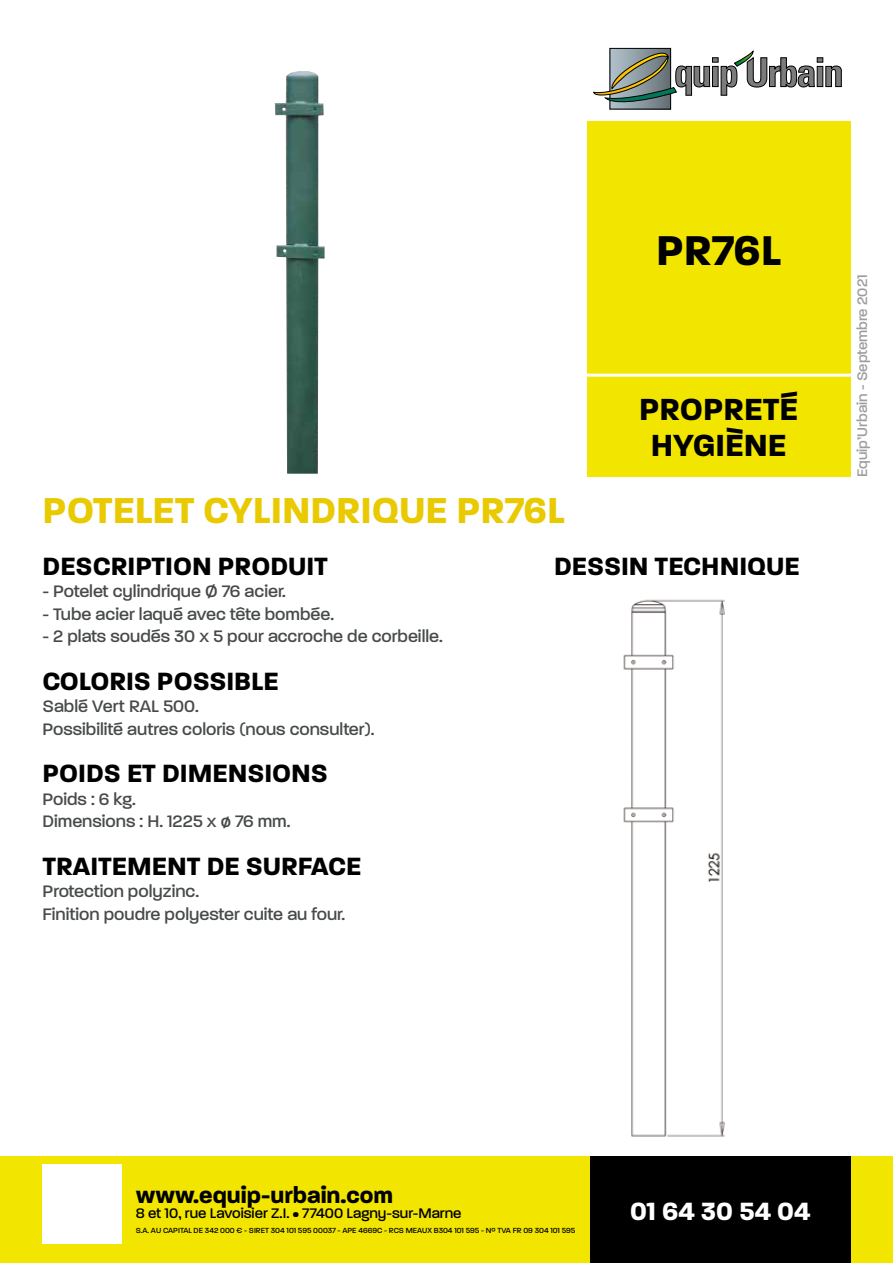
<style>
.page{position:relative;width:893px;height:1263px;background:#fff}
.page>*{position:absolute;margin:0;border:0;box-sizing:border-box;transform-origin:0 0}
.t1{font:700 45px "Paralucent";color:#000}
.t2{font:700 39px "Paralucent";color:#e9c900}
.t3{font:700 33px/36px "Paralucent";color:#000;text-align:center}
.t4{font:700 27px "Paralucent";color:#000}
.t5{font:700 27px "Paralucent";color:#fff}
.t6{font:700 24px "Paralucent";color:#000}
.t7{font:500 18px/22.5px "Paralucent";color:#474a4b}
.t8{font:500 15px "Paralucent";color:#000}
.t9{font:500 15px "Paralucent";color:#9d9d9c}
.t10{font:500 7.95px "Paralucent";color:#000}
.s1{font-size:7.5px}
</style>
<div class="page">
<div style="left:587px;top:121px;width:263px;height:355px;background:#f2e500"></div>
<div style="left:0;top:1157px;width:893px;height:106px;background:#f2e500"></div>
<div style="left:590px;top:1157px;width:260px;height:106px;background:#000"></div>
<hr style="left:587px;top:374px;width:306px;height:3px;background:#fff">
<div style="left:43px;top:1164px;width:79px;height:80px;background:#fff"></div>
<div style="left:610px;top:48px;width:61px;height:61px;background:linear-gradient(to right,#b3c4cf,#656f74)"></div>
<div style="left:610px;top:48px;width:61px;height:61px;border:1px solid #000"></div>
<svg style="left:593px;top:50px;width:249px;height:54px"></svg>
<img style="left:275px;top:71px;width:50px;height:403px">
<img style="left:623px;top:599px;width:102px;height:538px">
<h1 class="t1" style="left:656px;top:223px;width:127px">PR76L</h1>
<h2 class="t2" style="left:43px;top:487px;width:524px">POTELET CYLINDRIQUE PR76L</h2>
<h3 class="t3" style="left:639px;top:391px;width:161px">PROPRETÉ<br>HYGIÈNE</h3>
<h3 class="t4" style="left:43px;top:550px;width:287px">DESCRIPTION PRODUIT</h3>
<p class="t7" style="left:43px;top:580px;width:245px">- Potelet cylindrique Ø 76 acier.</p>
<p class="t7" style="left:43px;top:603px;width:293px">- Tube acier laqué avec tête bombée.</p>
<p class="t7" style="left:43px;top:625px;width:402px">- 2 plats soudés 30 x 5 pour accroche de corbeille.</p>
<h3 class="t4" style="left:43px;top:665px;width:238px">COLORIS POSSIBLE</h3>
<p class="t7" style="left:43px;top:695px;width:334px">Sablé Vert RAL 500.<br>Possibilité autres coloris (nous consulter).</p>
<h3 class="t4" style="left:43px;top:757px;width:287px">POIDS ET DIMENSIONS</h3>
<p class="t7" style="left:43px;top:788px;width:249px">Poids : 6 kg.<br>Dimensions : H. 1225 x ø 76 mm.</p>
<h3 class="t4" style="left:43px;top:850px;width:320px">TRAITEMENT DE SURFACE</h3>
<p class="t7" style="left:43px;top:880px;width:304px">Protection polyzinc.<br>Finition poudre polyester cuite au four.</p>
<h3 class="t4" style="left:554px;top:550px;width:247px">DESSIN TECHNIQUE</h3>
<p class="t9" style="left:853px;top:477px;width:204px;rotate:-90deg">Equip’Urbain - Septembre 2021</p>
<h3 class="t6" style="left:136px;top:1181px;width:259px">www.equip-urbain.com</h3>
<p class="t8" style="left:136px;top:1204px;width:327px">8 et 10, rue Lavoisier Z.I. <span class="s1">•</span> 77400 Lagny-sur-Marne</p>
<p class="t10" style="left:136px;top:1226px;width:441px">S.A. AU CAPITAL DE 342 000 € - SIRET 304 101 595 00037 - APE 4669C - RCS MEAUX B304 101 595 - N° TVA FR 09 304 101 595</p>
<h3 class="t5" style="left:630px;top:1195px;width:182px">01 64 30 54 04</h3>
</div>
